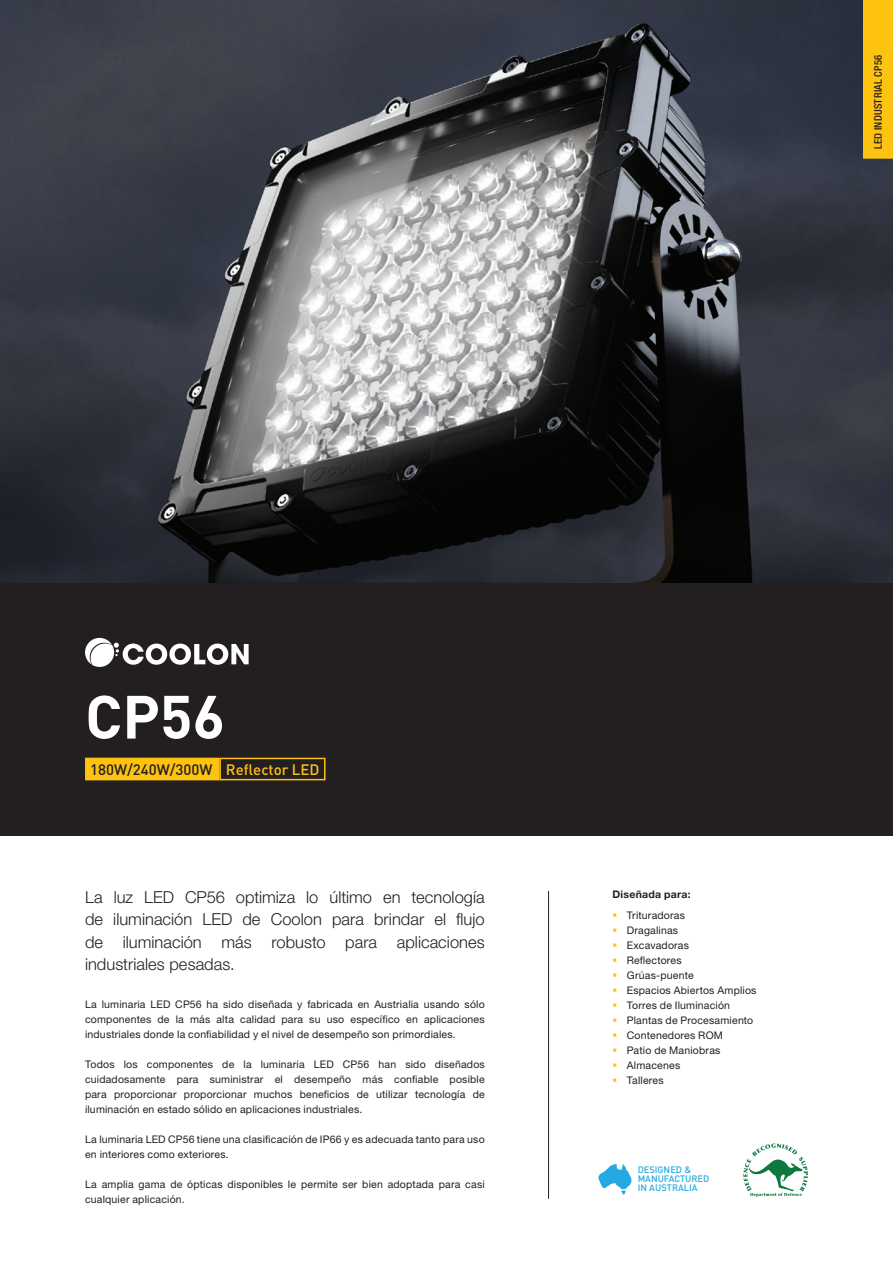
<style>
.page{position:relative;width:893px;height:1263px;background:#fff}
.page>*{position:absolute;margin:0;border:0;box-sizing:border-box;transform-origin:0 0}
.t1{font:700 60px "DIN Pro";color:#fff}
.t2{font:300 16.5px/22.5px "Helvetica Neue LT Std";letter-spacing:.005em;color:#231f20;text-align:justify}
.t3{font:500 15px "DIN Pro";color:#231f20}
.t4{font:10.5px/15px "Helvetica Neue LT Std";letter-spacing:.02em;color:#231f20}
.t5{font:500 condensed 10.5px "Helvetica Neue LT Std";letter-spacing:.03em;color:#231f20}
.t6{font:700 10.5px "Helvetica Neue LT Std";letter-spacing:.025em;color:#231f20}
.t7{font:500 9.3px/9.3px "DIN Pro";color:#24aae1}
.s1{color:#fec210}
</style>
<div class="page">
<div style="left:0;top:583px;width:893px;height:253px;background:#231f20"></div>
<svg style="left:743px;top:1143px;width:65px;height:54px"></svg>
<svg style="left:598px;top:1164px;width:33px;height:31px"></svg>
<hr style="left:548px;top:891px;width:1px;height:308px;background:#231f20">
<img style="left:0;top:0;width:893px;height:583px">
<svg style="left:85px;top:638px;width:164px;height:29px"></svg>
<div style="left:85px;top:758px;width:134px;height:22px;background:#fec210"></div>
<div style="left:219px;top:758px;width:107px;height:22px;border:2px solid #fec210"></div>
<div style="left:863px;top:0;width:30px;height:159px;background:#fec210"></div>
<p class="t5" style="left:872px;top:149px;width:95px;rotate:-90deg">LED INDUSTRIAL CP56</p>
<h1 class="t1" style="left:85px;top:676px;width:142px">CP56</h1>
<h3 class="t3" style="left:90px;top:759px;width:231px">180W/240W/300W <span class="s1">Reflector LED</span></h3>
<h2 class="t2" style="left:85px;top:885px;width:401px">La luz LED CP56 optimiza lo último en tecnología de iluminación LED de Coolon para brindar el flujo de iluminación más robusto para aplicaciones industriales pesadas.</h2>
<p class="t4" style="left:85px;top:996px;width:401px;text-align:justify">La luminaria LED CP56 ha sido diseñada y fabricada en Austrialia usando sólo componentes de la más alta calidad para su uso específico en aplicaciones industriales donde la confiabilidad y el nivel de desempeño son primordiales.</p>
<p class="t4" style="left:85px;top:1056px;width:401px;text-align:justify">Todos los componentes de la luminaria LED CP56 han sido diseñados cuidadosamente para suministrar el desempeño más confiable posible para proporcionar proporcionar muchos beneficios de utilizar tecnología de iluminación en estado sólido en aplicaciones industriales.</p>
<p class="t4" style="left:85px;top:1131px;width:401px">La luminaria LED CP56 tiene una clasificación de IP66 y es adecuada tanto para uso en interiores como exteriores.</p>
<p class="t4" style="left:85px;top:1176px;width:401px">La amplia gama de ópticas disponibles le permite ser bien adoptada para casi cualquier aplicación.</p>
<p class="t6" style="left:612px;top:888px;width:80px">Diseñada para:</p>
<p class="t4" style="left:627px;top:907px;width:131px">Trituradoras<br>Dragalinas<br>Excavadoras<br>Reflectores<br>Grúas-puente<br>Espacios Abiertos Amplios<br>Torres de Iluminación<br>Plantas de Procesamiento<br>Contenedores ROM<br>Patio de Maniobras<br>Almacenes<br>Talleres</p>
<p class="t7" style="left:638px;top:1164px;width:73px">DESIGNED &amp;<br>MANUFACTURED<br>IN AUSTRALIA</p>
</div>
